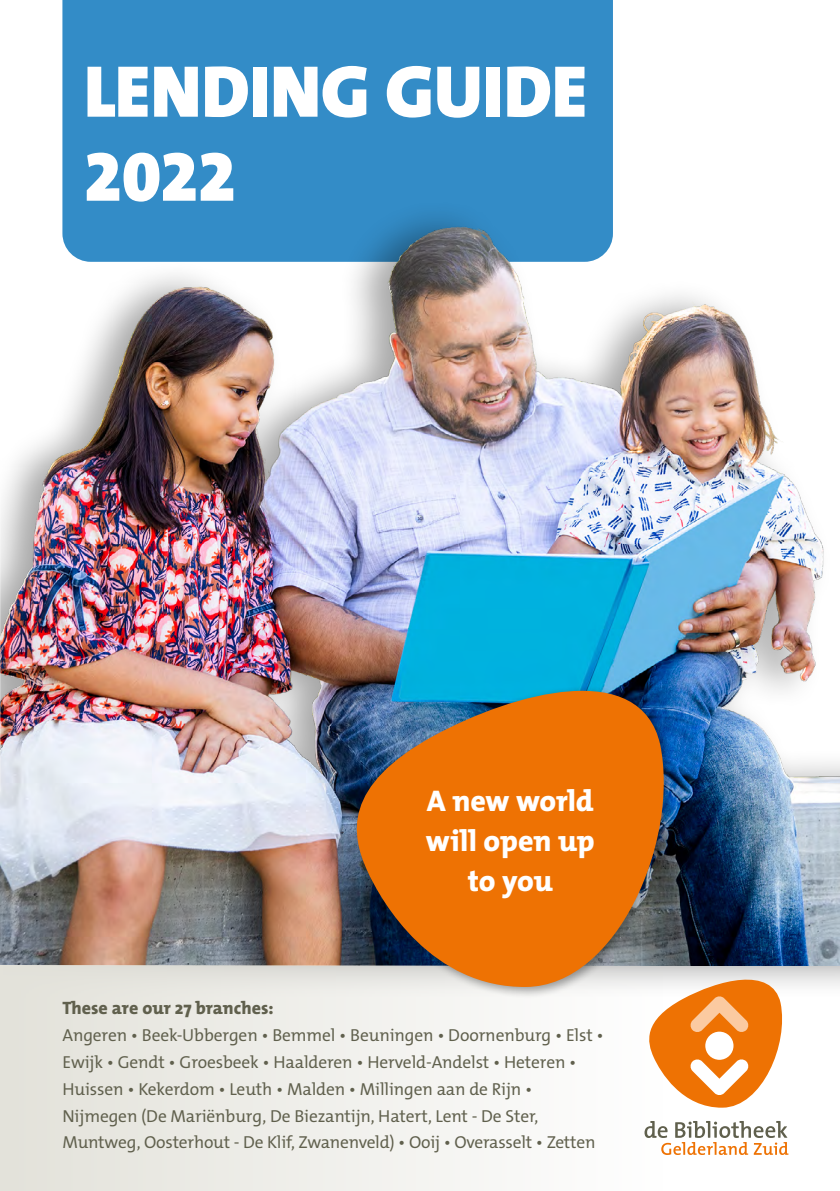
<style>
.page{position:relative;width:840px;height:1191px;background:#fff}
.page>*{position:absolute;margin:0;border:0;box-sizing:border-box;transform-origin:0 0}
.t1{font:74px "The Mix Black Caps";color:#fff}
.t2{font:70px "The Mix Black Expert";color:#fff}
.t3{font:800 30px/40px "The Mix";letter-spacing:-.005em;color:#fff;text-align:center}
.t4{font:800 18px "The Mix";color:#60604d}
.t5{font:17.4px/26.8px "The Mix Office";letter-spacing:-.005em;color:#60604d}
</style>
<div class="page">
<div style="left:62px;top:0;width:550px;height:168px;background:#338cc7"></div>
<img style="left:1px;top:168px;width:838px;height:797px">
<div style="left:0;top:965px;width:662px;height:226px;background:linear-gradient(to right,#e2e1d9,#fefefe)"></div>
<svg style="left:644px;top:1121px;width:144px;height:34px"></svg>
<svg style="left:642px;top:965px;width:146px;height:143px"></svg>
<div style="left:350px;top:685px;width:325px;height:314px;background:#000;opacity:.35"></div>
<img style="left:341px;top:657px;width:338px;height:331px">
<h1 class="t1" style="left:84px;top:29px;width:504px">LENDING GUIDE</h1>
<h2 class="t2" style="left:84px;top:118px;width:154px">2022</h2>
<h3 class="t3" style="left:425px;top:780px;width:170px">A new world will open up to you</h3>
<p class="t4" style="left:62px;top:993px;width:212px">These are our 27 branches:</p>
<p class="t5" style="left:62px;top:1022px;width:542px">Angeren • Beek-Ubbergen • Bemmel • Beuningen • Doornenburg • Elst • Ewijk • Gendt • Groesbeek • Haalderen • Herveld-Andelst • Heteren • Huissen • Kekerdom • Leuth • Malden • Millingen aan de Rijn • Nijmegen (De Mariënburg, De Biezantijn, Hatert, Lent - De Ster, Muntweg, Oosterhout - De Klif, Zwanenveld) • Ooij • Overasselt • Zetten</p>
</div>
